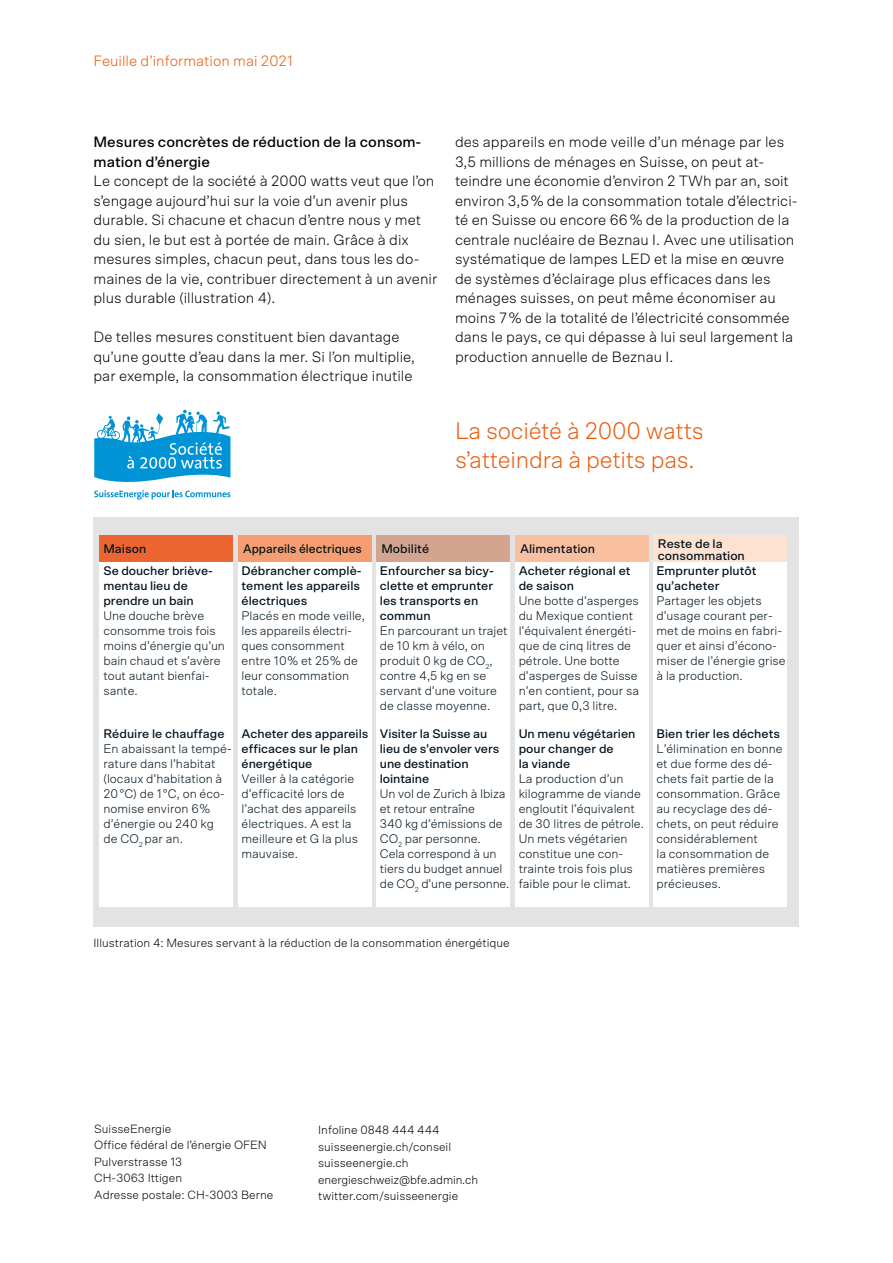
<style>
.page{position:relative;width:893px;height:1263px;background:#fff}
.page>*{position:absolute;margin:0;border:0;box-sizing:border-box;transform-origin:0 0}
.t1{font:300 24px/29.2px "Scto Grotesk A";letter-spacing:-.01em;color:#ea5b0b}
.t2{font:300 15px/19.5px "Scto Grotesk A";color:#000}
.t3{font:500 15px/19.5px "Scto Grotesk A";color:#000}
.t4{font:300 15px "Scto Grotesk A";color:#ea5b0b}
.t5{font:300 12.45px/15px "Scto Grotesk A";color:#01121d}
.t6{font:500 12.45px/15px "Scto Grotesk A";color:#01121d}
.t7{font:500 12.45px "Scto Grotesk A";color:#01121d;scale:.95 1}
.t8{font:300 12px/16.5px "Scto Grotesk A";color:#000}
</style>
<div class="page">
<div style="left:94px;top:518px;width:705px;height:409px;background:#e3e3e3"></div>
<div style="left:100px;top:562px;width:133px;height:344px;background:#fff"></div>
<div style="left:100px;top:536px;width:133px;height:26px;background:#ec6530"></div>
<div style="left:238px;top:562px;width:134px;height:344px;background:#fff"></div>
<div style="left:238px;top:536px;width:134px;height:26px;background:#f49e71"></div>
<div style="left:377px;top:562px;width:133px;height:344px;background:#fff"></div>
<div style="left:377px;top:536px;width:133px;height:26px;background:#d4a58e"></div>
<div style="left:515px;top:562px;width:134px;height:344px;background:#fff"></div>
<div style="left:515px;top:536px;width:134px;height:26px;background:#f9c0a0"></div>
<div style="left:654px;top:562px;width:133px;height:344px;background:#fff"></div>
<div style="left:654px;top:536px;width:133px;height:26px;background:#fde1d1"></div>
<svg style="left:94px;top:410px;width:136px;height:90px"></svg>
<p class="t4" style="left:94px;top:52px;width:201px">Feuille d’information mai 2021</p>
<p class="t3" style="left:94px;top:132px;width:329px">Mesures concrètes de réduction de la consom&shy;mation d’énergie</p>
<p class="t2" style="left:94px;top:171px;width:345px">Le concept de la société à 2000 watts veut que l’on s’engage aujourd’hui sur la voie d’un avenir plus durable. Si chacune et chacun d’entre nous y met du sien, le but est à portée de main. Grâce à dix mesures simples, chacun peut, dans tous les do&shy;maines de la vie, contribuer directement à un avenir plus durable (illustration 4).</p>
<p class="t2" style="left:94px;top:327px;width:323px">De telles mesures constituent bien davantage qu’une goutte d’eau dans la mer. Si l’on multiplie, par exemple, la consommation électrique inutile</p>
<p class="t2" style="left:455px;top:132px;width:344px">des appareils en mode veille d’un ménage par les 3,5 millions de ménages en Suisse, on peut at&shy;teindre une économie d’environ 2 TWh par an, soit environ 3,5% de la consommation totale d’électrici&shy;té en Suisse ou encore 66% de la production de la centrale nucléaire de Beznau I. Avec une utilisation systématique de lampes LED et la mise en œuvre de systèmes d’éclairage plus efficaces dans les ménages suisses, on peut même économiser au moins 7% de la totalité de l’électricité consommée dans le pays, ce qui dépasse à lui seul largement la production annuelle de Beznau I.</p>
<h1 class="t1" style="left:455px;top:416px;width:250px">La société à 2000 watts s’atteindra à petits pas.</h1>
<p class="t6" style="left:103px;top:541px;width:44px">Maison</p>
<p class="t7" style="left:243px;top:541px;width:127px">Appareils électriques</p>
<p class="t6" style="left:381px;top:541px;width:49px">Mobilité</p>
<p class="t6" style="left:520px;top:541px;width:77px">Alimentation</p>
<p class="t6" style="left:658px;top:538px;width:89px;line-height:11.9px">Reste de la consommation</p>
<p class="t6" style="left:103px;top:563px;width:111px">Se doucher briève&shy;mentau lieu de prendre un bain</p>
<p class="t5" style="left:103px;top:608px;width:123px">Une douche brève consomme trois fois moins d’énergie qu’un bain chaud et s’avère tout autant bienfai&shy;sante.</p>
<p class="t6" style="left:103px;top:726px;width:123px">Réduire le chauffage</p>
<p class="t5" style="left:103px;top:741px;width:130px">En abaissant la tempé&shy;rature dans l’habitat (locaux d’habitation à<br>20°C) de 1°C, on éco&shy;nomise environ 6% d’énergie ou 240 kg<br>de CO<sub>2</sub> par an.</p>
<p class="t6" style="left:242px;top:563px;width:122px">Débrancher complè&shy;tement les appareils électriques</p>
<p class="t5" style="left:242px;top:608px;width:125px">Placés en mode veille, les appareils électri&shy;ques consomment entre 10% et 25% de leur consommation totale.</p>
<p class="t6" style="left:242px;top:726px;width:128px">Acheter des appareils efficaces sur le plan énergétique</p>
<p class="t5" style="left:242px;top:771px;width:118px">Veiller à la catégorie d’efficacité lors de l’achat des appareils électriques. A est la meilleure et G la plus mauvaise.</p>
<p class="t6" style="left:380px;top:563px;width:115px">Enfourcher sa bicy&shy;clette et emprunter les transports en commun</p>
<p class="t5" style="left:380px;top:623px;width:129px">En parcourant un trajet de 10 km à vélo, on produit 0 kg de CO<sub>2</sub>, contre 4,5 kg en se servant d’une voiture de classe moyenne.</p>
<p class="t6" style="left:380px;top:726px;width:121px">Visiter la Suisse au lieu de s’envoler vers une destination lointaine</p>
<p class="t5" style="left:380px;top:786px;width:131px">Un vol de Zurich à Ibiza et retour entraîne<br>340 kg d’émissions de<br>CO<sub>2</sub> par personne.<br>Cela correspond à un tiers du budget annuel de CO<sub>2</sub> d’une personne.</p>
<p class="t6" style="left:519px;top:563px;width:114px">Acheter régional et de saison</p>
<p class="t5" style="left:519px;top:593px;width:122px">Une botte d’asperges du Mexique contient l’équivalent énergéti&shy;que de cinq litres de pétrole. Une botte d’asperges de Suisse n’en contient, pour sa part, que 0,3 litre.</p>
<p class="t6" style="left:519px;top:726px;width:118px">Un menu végétarien pour changer de<br>la viande</p>
<p class="t5" style="left:519px;top:771px;width:127px">La production d’un kilogramme de viande engloutit l’équivalent de 30 litres de pétrole.<br>Un mets végétarien constitue une con&shy;trainte trois fois plus faible pour le climat.</p>
<p class="t6" style="left:656px;top:563px;width:102px">Emprunter plutôt qu’acheter</p>
<p class="t5" style="left:656px;top:593px;width:131px">Partager les objets d’usage courant per&shy;met de moins en fabri&shy;quer et ainsi d’écono&shy;miser de l’énergie grise à la production.</p>
<p class="t6" style="left:656px;top:726px;width:125px">Bien trier les déchets</p>
<p class="t5" style="left:656px;top:741px;width:128px">L’élimination en bonne et due forme des dé&shy;chets fait partie de la consommation. Grâce au recyclage des dé&shy;chets, on peut réduire considérablement<br>la consommation de matières premières précieuses.</p>
<p class="t8" style="left:94px;top:934px;width:418px">Illustration 4: Mesures servant à la réduction de la consommation énergétique</p>
<p class="t8" style="left:94px;top:1120px;width:181px">SuisseEnergie<br>Office fédéral de l’énergie OFEN<br>Pulverstrasse 13<br>CH-3063 Ittigen<br>Adresse postale: CH-3003 Berne</p>
<p class="t8" style="left:318px;top:1122px;width:161px">Infoline 0848 444 444 suisseenergie.ch/conseil suisseenergie.ch energieschweiz@bfe.admin.ch twitter.com/suisseenergie</p>
</div>
